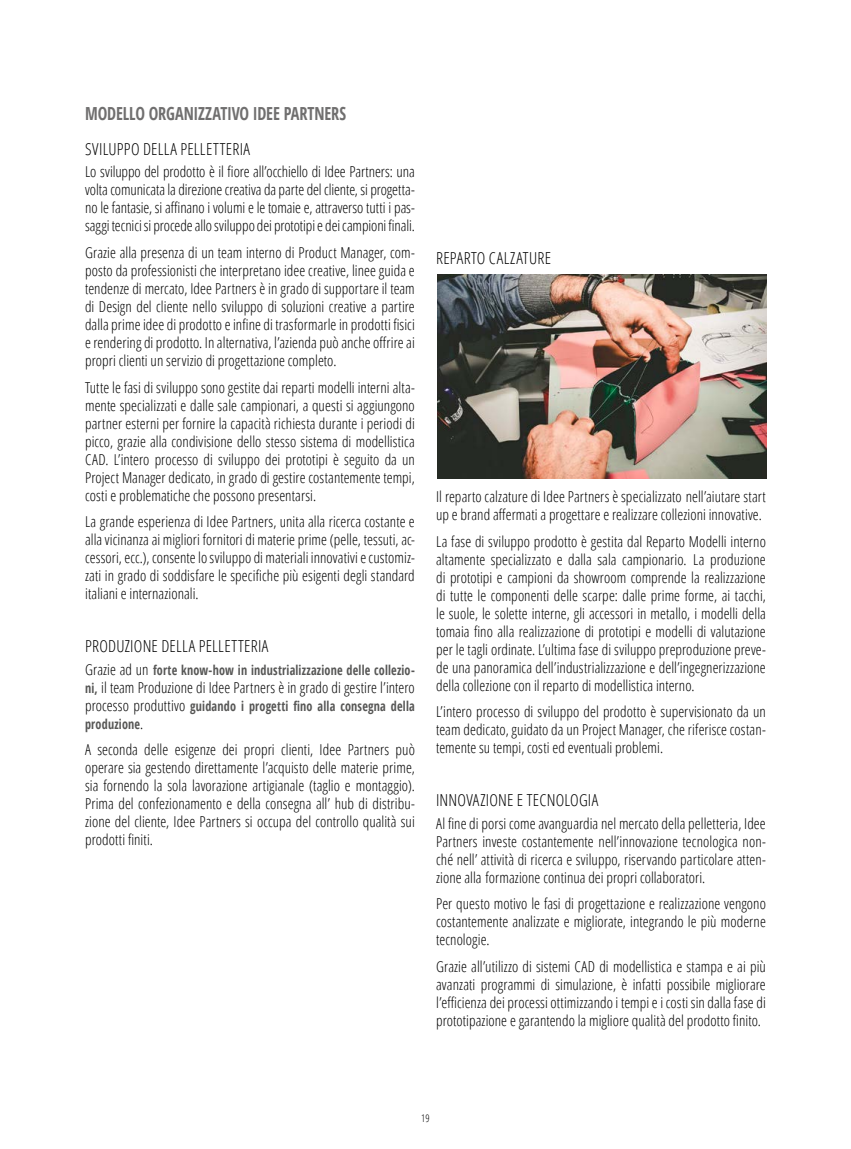
<style>
.page{position:relative;width:851px;height:1149px;background:#fff}
.page>*{position:absolute;margin:0;border:0;box-sizing:border-box;transform-origin:0 0}
.t1{font:700 18px "Open Sans Condensed";letter-spacing:-.01em;color:#706f6f;scale:.9 1}
.t2{font:300 16.5px "Open Sans Condensed";letter-spacing:.015em;color:#000}
.t3{font:300 15px/18px "Open Sans Condensed";letter-spacing:.005em;color:#000;text-align:justify}
.t4{font:700 13.5px/18px "Open Sans Condensed";letter-spacing:.015em;color:#575756;scale:.9 1}
.t5{font:300 10.5px "Open Sans Condensed";color:#000}
.s1{font-weight:300;font-size:15px;color:#000}
.s2{font-weight:700;font-size:13.5px;color:#575756}
</style>
<div class="page">
<img style="left:437px;top:274px;width:329px;height:204px">
<p class="t1" style="left:85px;top:101px;width:291px">MODELLO ORGANIZZATIVO IDEE PARTNERS</p>
<p class="t2" style="left:85px;top:138px;width:166px">SVILUPPO DELLA PELLETTERIA</p>
<p class="t3" style="left:85px;top:162px;width:331px">Lo sviluppo del prodotto è il fiore all’occhiello di Idee Partners: una volta comunicata la direzione creativa da parte del cliente, si progetta&shy;no le fantasie, si affinano i volumi e le tomaie e, attraverso tutti i pas&shy;saggi tecnici si procede allo sviluppo dei prototipi e dei campioni finali.</p>
<p class="t3" style="left:85px;top:243px;width:331px">Grazie alla presenza di un team interno di Product Manager, com&shy;posto da professionisti che interpretano idee creative, linee guida e tendenze di mercato, Idee Partners è in grado di supportare il team di Design del cliente nello sviluppo di soluzioni creative a partire dalla prime idee di prodotto e infine di trasformarle in prodotti fisici e rendering di prodotto. In alternativa, l’azienda può anche offrire ai propri clienti un servizio di progettazione completo.</p>
<p class="t3" style="left:85px;top:377px;width:331px">Tutte le fasi di sviluppo sono gestite dai reparti modelli interni alta&shy;mente specializzati e dalle sale campionari, a questi si aggiungono partner esterni per fornire la capacità richiesta durante i periodi di picco, grazie alla condivisione dello stesso sistema di modellistica CAD. L’intero processo di sviluppo dei prototipi è seguito da un Project Manager dedicato, in grado di gestire costantemente tempi, costi e problematiche che possono presentarsi.</p>
<p class="t3" style="left:85px;top:512px;width:331px">La grande esperienza di Idee Partners, unita alla ricerca costante e alla vicinanza ai migliori fornitori di materie prime (pelle, tessuti, ac&shy;cessori, ecc.), consente lo sviluppo di materiali innovativi e customiz&shy;zati in grado di soddisfare le specifiche più esigenti degli standard italiani e internazionali.</p>
<p class="t2" style="left:85px;top:635px;width:185px">PRODUZIONE DELLA PELLETTERIA</p>
<p class="t4" style="left:85px;top:660px;width:368px"><span class="s1">Grazie ad un</span> forte know-how in industrializzazione delle collezio-</p>
<p class="t3" style="left:85px;top:677px;width:331px"><span class="s2">ni,</span> il team Produzione di Idee Partners è in grado di gestire l’intero</p>
<p class="t4" style="left:85px;top:696px;width:368px"><span class="s1">processo produttivo</span> guidando i progetti fino alla consegna della produzione<span class="s1">.</span></p>
<p class="t3" style="left:85px;top:740px;width:331px">A seconda delle esigenze dei propri clienti, Idee Partners può operare sia gestendo direttamente l’acquisto delle materie prime, sia fornendo la sola lavorazione artigianale (taglio e montaggio).<br>Prima del confezionamento e della consegna all’ hub di distribu&shy;zione del cliente, Idee Partners si occupa del controllo qualità sui prodotti finiti.</p>
<p class="t2" style="left:436px;top:246px;width:116px">REPARTO CALZATURE</p>
<p class="t3" style="left:436px;top:487px;width:331px">Il reparto calzature di Idee Partners è specializzato nell’aiutare start up e brand affermati a progettare e realizzare collezioni innovative.</p>
<p class="t3" style="left:436px;top:531px;width:331px">La fase di sviluppo prodotto è gestita dal Reparto Modelli interno altamente specializzato e dalla sala campionario. La produzione di prototipi e campioni da showroom comprende la realizzazione di tutte le componenti delle scarpe: dalle prime forme, ai tacchi, le suole, le solette interne, gli accessori in metallo, i modelli della tomaia fino alla realizzazione di prototipi e modelli di valutazione per le tagli ordinate. L’ultima fase di sviluppo preproduzione preve&shy;de una panoramica dell’industrializzazione e dell’ingegnerizzazione della collezione con il reparto di modellistica interno.</p>
<p class="t3" style="left:436px;top:702px;width:331px">L’intero processo di sviluppo del prodotto è supervisionato da un team dedicato, guidato da un Project Manager, che riferisce costan&shy;temente su tempi, costi ed eventuali problemi.</p>
<p class="t2" style="left:436px;top:789px;width:164px">INNOVAZIONE E TECNOLOGIA</p>
<p class="t3" style="left:436px;top:813px;width:331px">Al fine di porsi come avanguardia nel mercato della pelletteria, Idee Partners investe costantemente nell’innovazione tecnologica non&shy;ché nell’ attività di ricerca e sviluppo, riservando particolare atten&shy;zione alla formazione continua dei propri collaboratori.</p>
<p class="t3" style="left:436px;top:894px;width:331px">Per questo motivo le fasi di progettazione e realizzazione vengono costantemente analizzate e migliorate, integrando le più moderne tecnologie.</p>
<p class="t3" style="left:436px;top:956px;width:331px">Grazie all’utilizzo di sistemi CAD di modellistica e stampa e ai più avanzati programmi di simulazione, è infatti possibile migliorare l’efficienza dei processi ottimizzando i tempi e i costi sin dalla fase di prototipazione e garantendo la migliore qualità del prodotto finito.</p>
<p class="t5" style="left:421px;top:1110px;width:10px">19</p>
</div>
